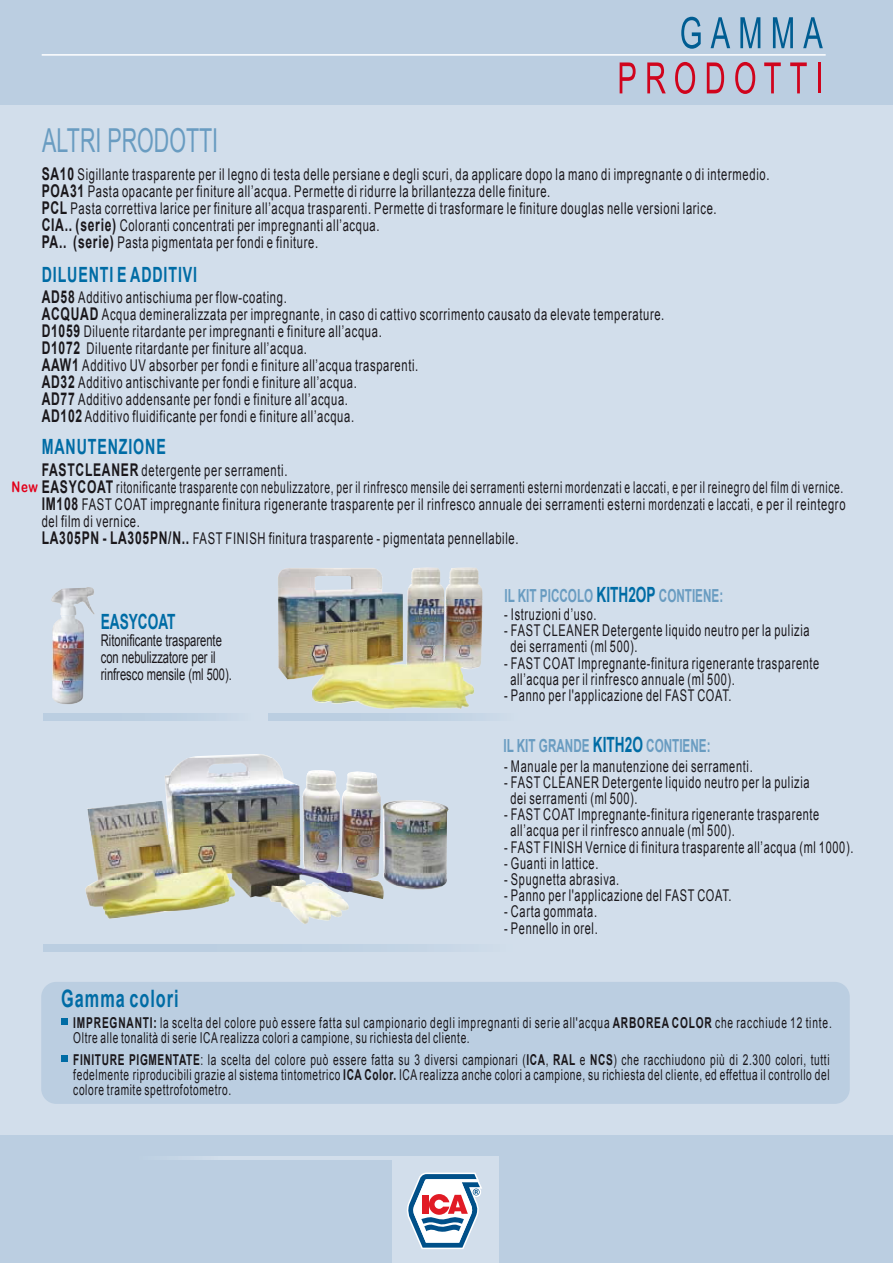
<style>
.page{position:relative;width:893px;height:1263px;background:#bbcee1}
.page>*{position:absolute;margin:0;border:0;box-sizing:border-box;transform-origin:0 0}
.t1{font:33px "Arial";color:#699cc1;scale:.65 1}
.t2{font:700 24px "Arial";letter-spacing:.06em;color:#006ca5;scale:.68 1}
.t3{font:700 21px "Arial";letter-spacing:.06em;color:#006ca5;scale:.68 1}
.t4{font:700 21px "Arial";color:#006ca5;scale:.65 1}
.t5{font:700 18px "Arial";color:#699cc1;scale:.65 1}
.t6{font:16.2px/17px "Arial";letter-spacing:.06em;color:#1a171b;scale:.69 1}
.t7{font:16.2px/16.2px "Arial";letter-spacing:.06em;color:#1a171b;scale:.68 1}
.t8{font:16.2px/17px "Arial";color:#1a171b;scale:.69 1}
.t9{font:15px/15px "Arial";letter-spacing:.06em;color:#1a171b;text-align:justify;scale:.68 1}
.t10{font:15px/15px "Arial";letter-spacing:.08em;color:#1a171b;scale:.68 1}
.t11{font:14.55px "Arial Rounded MT Bold";color:#e2001a;scale:.8 1}
.s1{font-weight:700;font-size:17.55px}
.s2{font-size:21px;color:#006ca5}
.s3{font-weight:700}
</style>
<div class="page">
<div style="left:0;top:105px;width:893px;height:1158px;background:#d2deeb"></div>
<div style="left:0;top:1136px;width:893px;height:127px;background:#bbcee1"></div>
<div style="left:392px;top:1159px;width:106px;height:104px;background:#d2deeb"></div>
<svg style="left:178px;top:1156px;width:320px;height:3px"></svg>
<svg style="left:407px;top:1172px;width:75px;height:77px"></svg>
<svg style="left:681px;top:17px;width:20px;height:32px"></svg>
<svg style="left:711px;top:17px;width:19px;height:31px"></svg>
<svg style="left:740px;top:17px;width:20px;height:31px"></svg>
<svg style="left:773px;top:17px;width:20px;height:31px"></svg>
<svg style="left:803px;top:17px;width:20px;height:31px"></svg>
<hr style="left:42px;top:54px;width:784px;height:2px;background:#fff">
<svg style="left:620px;top:62px;width:16px;height:31px"></svg>
<svg style="left:647px;top:62px;width:19px;height:31px"></svg>
<svg style="left:675px;top:62px;width:20px;height:32px"></svg>
<svg style="left:707px;top:62px;width:17px;height:31px"></svg>
<svg style="left:735px;top:62px;width:20px;height:32px"></svg>
<svg style="left:764px;top:62px;width:17px;height:31px"></svg>
<svg style="left:790px;top:62px;width:17px;height:31px"></svg>
<hr style="left:818px;top:62px;width:3px;height:31px;background:#d0041d">
<div style="left:41px;top:982px;width:809px;height:122px;background:#bbcee1;border-radius:15px"></div>
<svg style="left:62px;top:1055px;width:6px;height:6px"></svg>
<svg style="left:62px;top:1019px;width:6px;height:6px"></svg>
<svg style="left:43px;top:713px;width:182px;height:7px"></svg>
<svg style="left:269px;top:713px;width:214px;height:7px"></svg>
<img style="left:278px;top:567px;width:205px;height:142px">
<svg style="left:43px;top:944px;width:404px;height:7px"></svg>
<img style="left:85px;top:754px;width:364px;height:170px">
<img style="left:51px;top:587px;width:44px;height:117px">
<h1 class="t1" style="left:42px;top:121px;width:272px">ALTRI PRODOTTI</h1>
<p class="t6" style="left:42px;top:166px;width:1056px"><span class="s1">SA10</span> Sigillante trasparente per il legno di testa delle persiane e degli scuri, da applicare dopo la mano di impregnante o di intermedio.<br><span class="s1">POA31</span> Pasta opacante per finiture all’acqua. Permette di ridurre la brillantezza delle finiture.<br><span class="s1">PCL</span> Pasta correttiva larice per finiture all’acqua trasparenti. Permette di trasformare le finiture douglas nelle versioni larice.<br><span class="s1">CIA.. (serie)</span> Coloranti concentrati per impregnanti all’acqua.<br><span class="s1">PA.. (serie)</span> Pasta pigmentata per fondi e finiture.</p>
<p class="t3" style="left:42px;top:262px;width:230px">DILUENTI E ADDITIVI</p>
<p class="t6" style="left:42px;top:289px;width:904px"><span class="s1">AD58</span> Additivo antischiuma per flow-coating.<br><span class="s1">ACQUAD</span> Acqua demineralizzata per impregnante, in caso di cattivo scorrimento causato da elevate temperature.<br><span class="s1">D1059</span> Diluente ritardante per impregnanti e finiture all’acqua.<br><span class="s1">D1072</span> Diluente ritardante per finiture all’acqua.<br><span class="s1">AAW1</span> Additivo UV absorber per fondi e finiture all’acqua trasparenti.<br><span class="s1">AD32</span> Additivo antischivante per fondi e finiture all’acqua.<br><span class="s1">AD77</span> Additivo addensante per fondi e finiture all’acqua.<br><span class="s1">AD102</span> Additivo fluidificante per fondi e finiture all’acqua.</p>
<p class="t3" style="left:42px;top:434px;width:184px">MANUTENZIONE</p>
<p class="t6" style="left:42px;top:462px;width:1166px"><span class="s1">FASTCLEANER</span> detergente per serramenti.<br><span class="s1">EASYCOAT</span> ritonificante trasparente con nebulizzatore, per il rinfresco mensile dei serramenti esterni mordenzati e laccati, e per il reinegro del film di vernice.<br><span class="s1">IM108</span> FAST COAT impregnante finitura rigenerante trasparente per il rinfresco annuale dei serramenti esterni mordenzati e laccati, e per il reintegro del film di vernice.<br><span class="s1">LA305PN - LA305PN/N..</span> FAST FINISH finitura trasparente - pigmentata pennellabile.</p>
<p class="t11" style="left:12px;top:478px;width:34px">New</p>
<p class="t4" style="left:101px;top:610px;width:117px">EASYCOAT</p>
<p class="t8" style="left:101px;top:632px;width:191px">Ritonificante trasparente con nebulizzatore per il rinfresco mensile (ml 500).</p>
<h2 class="t2" style="left:61px;top:985px;width:174px">Gamma colori</h2>
<p class="t5" style="left:504px;top:586px;width:338px">IL KIT PICCOLO <span class="s2">KITH2OP</span> CONTIENE:</p>
<p class="t7" style="left:504px;top:606px;width:137px">- Istruzioni d’uso.</p>
<p class="t7" style="left:510px;top:622px;width:441px;text-indent:-6px">- FAST CLEANER Detergente liquido neutro per la pulizia dei serramenti (ml 500).</p>
<p class="t7" style="left:510px;top:655px;width:456px;text-indent:-6px">- FAST COAT Impregnante-finitura rigenerante trasparente all’acqua per il rinfresco annuale (ml 500).</p>
<p class="t7" style="left:504px;top:687px;width:336px">- Panno per l'applicazione del FAST COAT.</p>
<p class="t5" style="left:503px;top:736px;width:320px">IL KIT GRANDE <span class="s2">KITH2O</span> CONTIENE:</p>
<p class="t7" style="left:504px;top:758px;width:367px">- Manuale per la manutenzione dei serramenti.</p>
<p class="t7" style="left:510px;top:774px;width:441px;text-indent:-6px">- FAST CLEANER Detergente liquido neutro per la pulizia dei serramenti (ml 500).</p>
<p class="t7" style="left:510px;top:806px;width:456px;text-indent:-6px">- FAST COAT Impregnante-finitura rigenerante trasparente all’acqua per il rinfresco annuale (ml 500).</p>
<p class="t7" style="left:504px;top:839px;width:515px">- FAST FINISH Vernice di finitura trasparente all’acqua (ml 1000).</p>
<p class="t7" style="left:504px;top:855px;width:140px">- Guanti in lattice.</p>
<p class="t7" style="left:504px;top:871px;width:171px">- Spugnetta abrasiva.</p>
<p class="t7" style="left:504px;top:887px;width:336px">- Panno per l'applicazione del FAST COAT.</p>
<p class="t7" style="left:504px;top:904px;width:138px">- Carta gommata.</p>
<p class="t7" style="left:504px;top:920px;width:139px">- Pennello in orel.</p>
<p class="t10" style="left:73px;top:1015px;width:1117px"><span class="s3">IMPREGNANTI:</span> la scelta del colore può essere fatta sul campionario degli impregnanti di serie all'acqua <span class="s3">ARBOREA COLOR</span> che racchiude 12 tinte.<br>Oltre alle tonalità di serie ICA realizza colori a campione, su richiesta del cliente.</p>
<p class="t9" style="left:73px;top:1052px;width:1114px"><span class="s3">FINITURE PIGMENTATE</span>: la scelta del colore può essere fatta su 3 diversi campionari (<span class="s3">ICA</span>, <span class="s3">RAL</span> e <span class="s3">NCS</span>) che racchiudono più di 2.300 colori, tutti fedelmente riproducibili grazie al sistema tintometrico <span class="s3">ICA Color.</span> ICA realizza anche colori a campione, su richiesta del cliente, ed effettua il controllo del colore tramite spettrofotometro.</p>
</div>
